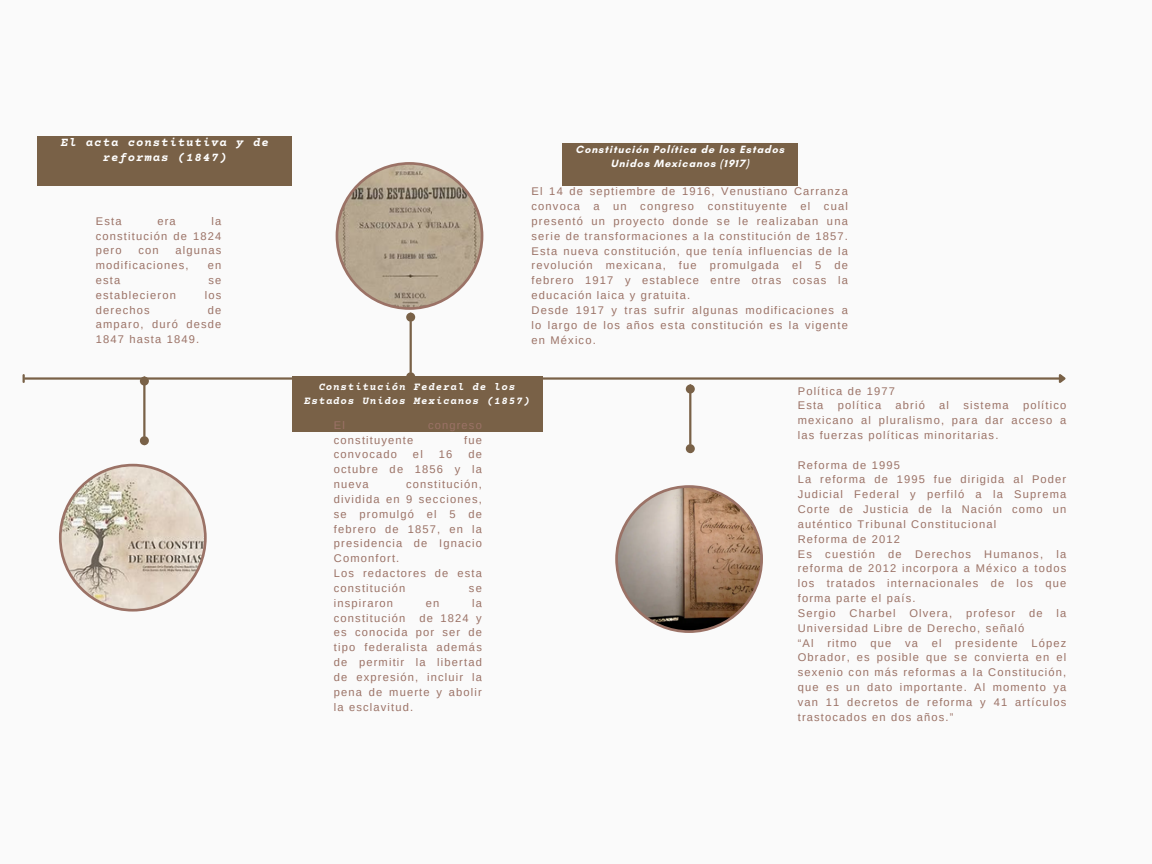
<style>
.page{position:relative;width:1152px;height:864px;background:#fafafa}
.page>*{position:absolute;margin:0;border:0;box-sizing:border-box;transform-origin:0 0}
.t1{font:italic 700 12.15px/14.7px "Courier Prime";letter-spacing:.085em;color:#fff;text-align:center}
.t2{font:11.1px/14.9px "Arimo";letter-spacing:.105em;color:#9b7266}
.t3{font:700 10.65px/13.5px "Glacial Indifference";letter-spacing:.085em;color:#fff;text-align:center}
.t4{font:italic 700 10.65px/13.5px "Courier Prime";letter-spacing:.085em;color:#fff;text-align:center}
</style>
<div class="page">
<hr style="left:24px;top:377px;width:1035px;height:3px;background:#796147">
<svg style="left:1057px;top:374px;width:9px;height:9px"></svg>
<svg style="left:23px;top:375px;width:2px;height:7px"></svg>
<div style="left:292px;top:377px;width:250px;height:55px;background:#796147"></div>
<hr style="left:410px;top:321px;width:2px;height:52px;background:#796147">
<div style="left:407px;top:314px;width:7px;height:7px;background:#796147;border-radius:50%"></div>
<div style="left:406px;top:313px;width:9px;height:9px;border:2px solid #796147;border-radius:50%"></div>
<div style="left:407px;top:373px;width:7px;height:7px;background:#796147;border-radius:50%"></div>
<div style="left:406px;top:372px;width:9px;height:9px;border:2px solid #796147;border-radius:50%"></div>
<svg style="left:336px;top:162px;width:147px;height:148px"></svg>
<div style="left:38px;top:136px;width:254px;height:49px;background:#796147"></div>
<svg style="left:59px;top:464px;width:148px;height:148px"></svg>
<hr style="left:143px;top:385px;width:3px;height:52px;background:#796147">
<div style="left:141px;top:378px;width:7px;height:6px;background:#796147;border-radius:50%"></div>
<div style="left:140px;top:377px;width:9px;height:9px;border:2px solid #796147;border-radius:50%"></div>
<div style="left:141px;top:437px;width:7px;height:7px;background:#796147;border-radius:50%"></div>
<div style="left:140px;top:436px;width:9px;height:9px;border:2px solid #796147;border-radius:50%"></div>
<svg style="left:615px;top:485px;width:148px;height:148px"></svg>
<hr style="left:689px;top:393px;width:2px;height:52px;background:#796147">
<div style="left:687px;top:386px;width:7px;height:6px;background:#796147;border-radius:50%"></div>
<div style="left:686px;top:385px;width:9px;height:9px;border:2px solid #796147;border-radius:50%"></div>
<div style="left:687px;top:445px;width:7px;height:7px;background:#796147;border-radius:50%"></div>
<div style="left:686px;top:444px;width:9px;height:9px;border:2px solid #796147;border-radius:50%"></div>
<div style="left:562px;top:143px;width:236px;height:42px;background:#796147"></div>
<p class="t1" style="left:61px;top:136px;width:209px">El acta constitutiva y de reformas (1847)</p>
<p class="t3" style="left:576px;top:143px;width:210px">Constitución Política de los Estados<br>Unidos Mexicanos (1917)</p>
<p class="t2" style="left:96px;top:213px;width:127px;text-align:justify;text-indent:116px">la constitución de 1824 pero</p>
<p class="t2" style="left:96px;top:213px;width:27px">Esta</p>
<p class="t2" style="left:157px;top:213px;width:20px">era</p>
<p class="t2" style="left:96px;top:243px;width:127px;text-indent:80px">algunas modificaciones,</p>
<p class="t2" style="left:138px;top:243px;width:22px">con</p>
<p class="t2" style="left:208px;top:258px;width:15px">en</p>
<p class="t2" style="left:96px;top:273px;width:26px">esta</p>
<p class="t2" style="left:208px;top:273px;width:14px">se</p>
<p class="t2" style="left:96px;top:288px;width:82px">establecieron</p>
<p class="t2" style="left:205px;top:288px;width:18px">los</p>
<p class="t2" style="left:96px;top:302px;width:55px">derechos</p>
<p class="t2" style="left:96px;top:302px;width:127px;text-align:justify;text-indent:112px">de amparo, duró desde 1847 hasta 1849.</p>
<p class="t2" style="left:532px;top:184px;width:318px">El 14 de septiembre de 1916, Venustiano Carranza convoca a un congreso constituyente el cual presentó un proyecto donde se le realizaban una serie de transformaciones a la constitución de 1857.<br>Esta nueva constitución, que tenía influencias de la revolución mexicana, fue promulgada el 5 de febrero 1917 y establece entre otras cosas la educación laica y gratuita.<br>Desde 1917 y tras sufrir algunas modificaciones a lo largo de los años esta constitución es la vigente en México.</p>
<h1 class="t4" style="left:304px;top:381px;width:227px">Constitución Federal de los<br>Estados Unidos Mexicanos (1857)</h1>
<p class="t2" style="left:334px;top:418px;width:13px">El</p>
<p class="t2" style="left:428px;top:418px;width:55px">congreso</p>
<p class="t2" style="left:334px;top:432px;width:81px">constituyente</p>
<p class="t2" style="left:464px;top:432px;width:19px">fue</p>
<p class="t2" style="left:334px;top:447px;width:65px">convocado</p>
<p class="t2" style="left:413px;top:447px;width:11px">el</p>
<p class="t2" style="left:439px;top:447px;width:15px">16</p>
<p class="t2" style="left:334px;top:447px;width:149px;text-align:justify;text-indent:134px">de octubre de 1856 y la nueva</p>
<p class="t2" style="left:334px;top:477px;width:149px;text-indent:72px">constitución, dividida en 9 secciones, se promulgó el 5 de febrero de 1857, en la presidencia de Ignacio<br>Comonfort.<br>Los redactores de esta constitución</p>
<p class="t2" style="left:469px;top:581px;width:14px">se</p>
<p class="t2" style="left:334px;top:596px;width:61px">inspiraron</p>
<p class="t2" style="left:426px;top:596px;width:15px">en</p>
<p class="t2" style="left:472px;top:596px;width:11px">la</p>
<p class="t2" style="left:334px;top:610px;width:73px">constitución</p>
<p class="t2" style="left:334px;top:610px;width:149px;text-align:justify;text-indent:85px">de 1824 y es conocida por ser de tipo federalista además de permitir la libertad de expresión, incluir la pena de muerte y abolir la esclavitud.</p>
<h2 class="t2" style="left:798px;top:383px;width:99px">Política de 1977<br>Esta</h2>
<h2 class="t2" style="left:798px;top:398px;width:270px;text-align:justify;text-indent:225px">político mexicano al pluralismo, para dar acceso a las fuerzas políticas minoritarias.</h2>
<h2 class="t2" style="left:798px;top:457px;width:270px">Reforma de 1995<br>La reforma de 1995 fue dirigida al Poder<br>Judicial Federal y perfiló a la Suprema<br>Corte de Justicia de la Nación como un auténtico Tribunal Constitucional<br>Reforma de 2012<br>Es cuestión de Derechos Humanos, la reforma de 2012 incorpora a México a todos los tratados internacionales de los que forma parte el país.<br>Sergio</h2>
<h2 class="t2" style="left:838px;top:398px;width:45px">política</h2>
<h2 class="t2" style="left:896px;top:398px;width:31px">abrió</h2>
<h2 class="t2" style="left:939px;top:398px;width:11px">al</h2>
<h2 class="t2" style="left:963px;top:398px;width:47px">sistema</h2>
<h2 class="t2" style="left:850px;top:606px;width:47px">Charbel</h2>
<h2 class="t2" style="left:909px;top:606px;width:44px">Olvera,</h2>
<h2 class="t2" style="left:966px;top:606px;width:50px">profesor</h2>
<h2 class="t2" style="left:1029px;top:606px;width:15px">de</h2>
<h2 class="t2" style="left:1057px;top:606px;width:11px">la</h2>
<h2 class="t2" style="left:798px;top:621px;width:270px">Universidad Libre de Derecho, señaló<br>“Al ritmo que va el presidente López Obrador, es posible que se convierta en el sexenio con más reformas a la Constitución, que es un dato importante. Al momento ya van 11 decretos de reforma y 41 artículos trastocados en dos años.”</h2>
</div>
